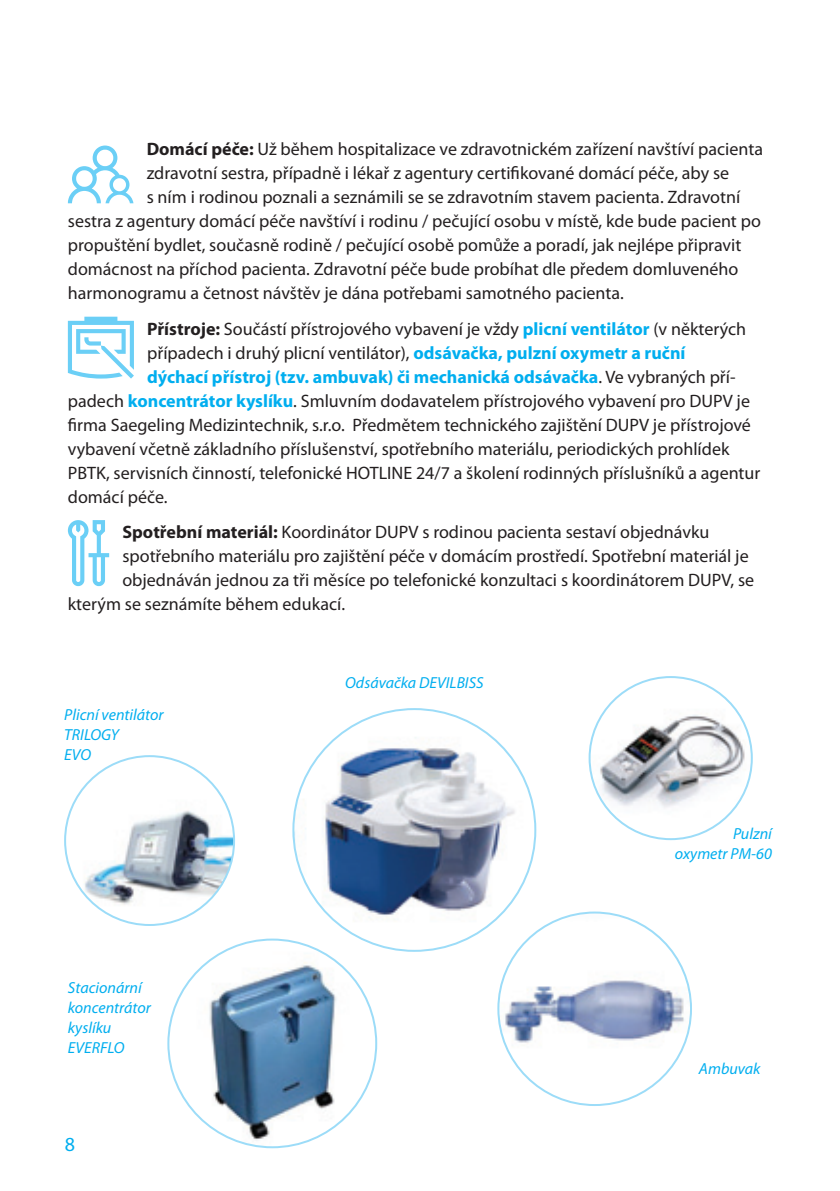
<style>
.page{position:relative;width:840px;height:1191px;background:#fff}
.page>*{position:absolute;margin:0;border:0;box-sizing:border-box;transform-origin:0 0}
.t1{font:20px "Myriad Pro";color:#00aeef}
.t2{font:18px "Myriad Pro";color:#231f20}
.t3{font:700 18px "Myriad Pro";color:#00aeef}
.t4{font:italic 16px/20px "Myriad Pro";color:#00aeef}
.s1{font-weight:700}
.s2{font-weight:700;color:#00aeef}
.s3{font-weight:400;color:#231f20}
</style>
<div class="page">
<svg style="left:68px;top:145px;width:65px;height:58px"></svg>
<svg style="left:68px;top:317px;width:66px;height:61px"></svg>
<svg style="left:68px;top:520px;width:41px;height:66px"></svg>
<img style="left:68px;top:756px;width:166px;height:169px">
<img style="left:293px;top:709px;width:242px;height:241px;border-radius:121px">
<img style="left:591px;top:678px;width:160px;height:161px">
<img style="left:168px;top:939px;width:208px;height:208px;border-radius:104px">
<img style="left:498px;top:912px;width:192px;height:160px">
<p class="t2" style="left:147px;top:138px;width:617px"><span class="s1">Domácí péče:</span> Už během hospitalizace ve zdravotnickém zařízení navštíví pacienta</p>
<p class="t2" style="left:147px;top:162px;width:583px">zdravotní sestra, případně i lékař z agentury certifikované domácí péče, aby se</p>
<p class="t2" style="left:147px;top:186px;width:595px">s ním i rodinou poznali a seznámili se se zdravotním stavem pacienta. Zdravotní</p>
<p class="t2" style="left:68px;top:210px;width:694px">sestra z agentury domácí péče navštíví i rodinu / pečující osobu v místě, kde bude pacient po</p>
<p class="t2" style="left:68px;top:234px;width:674px">propuštění bydlet, současně rodině / pečující osobě pomůže a poradí, jak nejlépe připravit</p>
<p class="t2" style="left:68px;top:258px;width:671px">domácnost na příchod pacienta. Zdravotní péče bude probíhat dle předem domluveného</p>
<p class="t2" style="left:68px;top:282px;width:557px">harmonogramu a četnost návštěv je dána potřebami samotného pacienta.</p>
<p class="t2" style="left:147px;top:317px;width:600px"><span class="s1">Přístroje:</span> Součástí přístrojového vybavení je vždy <span class="s2">plicní ventilátor</span> (v některých</p>
<p class="t2" style="left:147px;top:341px;width:539px">případech i druhý plicní ventilátor), <span class="s2">odsávačka, pulzní oxymetr a ruční</span></p>
<p class="t3" style="left:147px;top:365px;width:589px">dýchací přístroj (tzv. ambuvak) či mechanická odsávačka<span class="s3">. Ve vybraných pří-</span></p>
<p class="t2" style="left:68px;top:389px;width:683px">padech <span class="s2">koncentrátor kyslíku</span>. Smluvním dodavatelem přístrojového vybavení pro DUPV je</p>
<p class="t2" style="left:68px;top:413px;width:684px">firma Saegeling Medizintechnik, s.r.o. Předmětem technického zajištění DUPV je přístrojové</p>
<p class="t2" style="left:68px;top:437px;width:662px">vybavení včetně základního příslušenství, spotřebního materiálu, periodických prohlídek</p>
<p class="t2" style="left:68px;top:461px;width:693px">PBTK, servisních činností, telefonické HOTLINE 24/7 a školení rodinných příslušníků a agentur</p>
<p class="t2" style="left:68px;top:485px;width:101px">domácí péče.</p>
<p class="t2" style="left:122px;top:521px;width:588px"><span class="s1">Spotřební materiál:</span> Koordinátor DUPV s rodinou pacienta sestaví objednávku</p>
<p class="t2" style="left:122px;top:545px;width:627px">spotřebního materiálu pro zajištění péče v domácím prostředí. Spotřební materiál je</p>
<p class="t2" style="left:122px;top:569px;width:633px">objednáván jednou za tři měsíce po telefonické konzultaci s koordinátorem DUPV, se</p>
<p class="t2" style="left:68px;top:593px;width:278px">kterým se seznámíte během edukací.</p>
<p class="t4" style="left:64px;top:704px;width:101px">Plicní ventilátor<br>TRILOGY<br>EVO</p>
<p class="t4" style="left:68px;top:977px;width:84px">Stacionární koncentrátor kyslíku<br>EVERFLO</p>
<p class="t1" style="left:65px;top:1132px;width:12px">8</p>
<p class="t4" style="left:345px;top:672px;width:140px">Odsávačka DEVILBISS</p>
<p class="t4" style="left:674px;top:823px;width:98px;text-align:right">Pulzní<br>oxymetr PM-60</p>
<p class="t4" style="left:698px;top:1058px;width:63px">Ambuvak</p>
</div>
